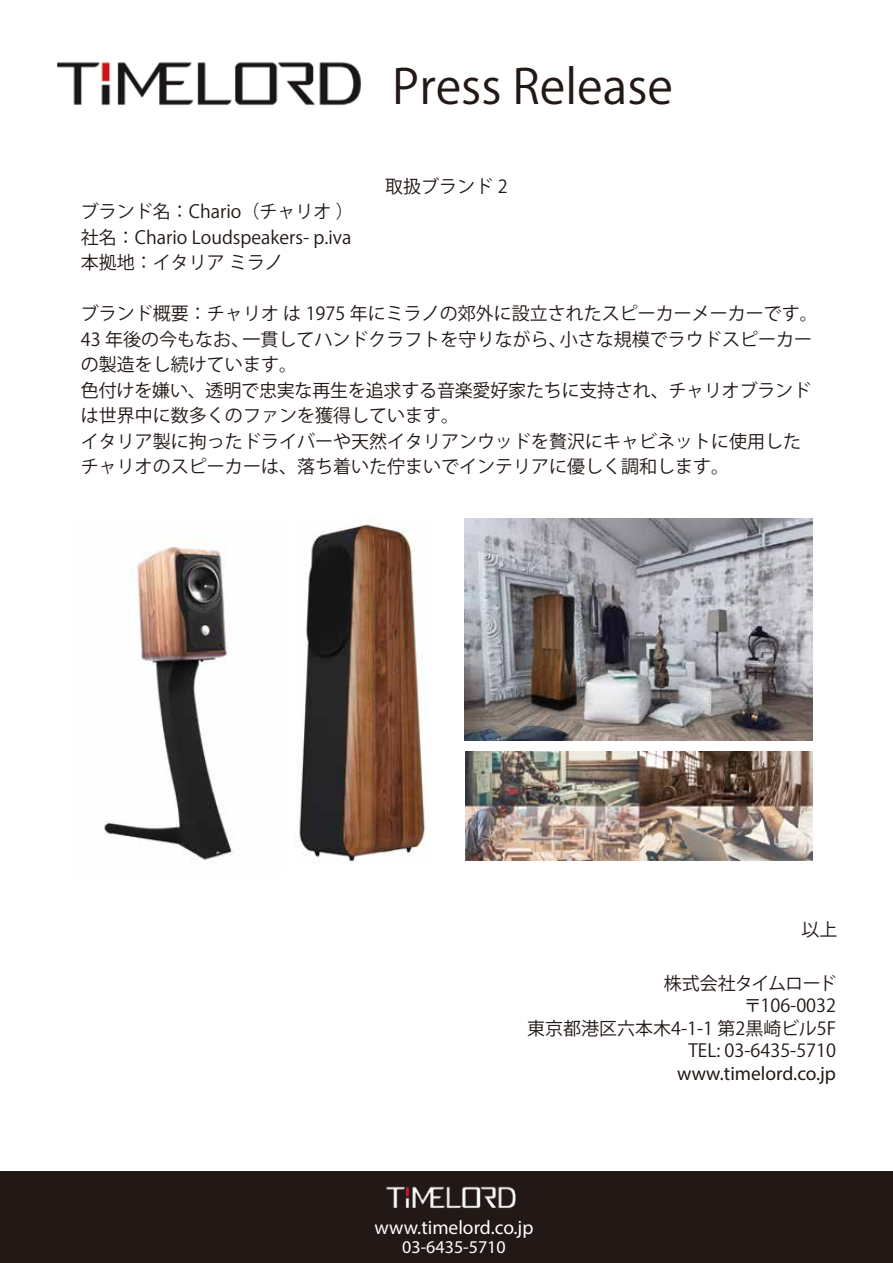
<style>
.page{position:relative;width:893px;height:1263px;background:#fff}
.page>*{position:absolute;margin:0;border:0;box-sizing:border-box;transform-origin:0 0}
.t1{font:47.4px "Koz Go Pr 6 N";color:#221815}
.t2{font:19.5px "Myriad Pro";color:#fff}
.t3{font:19.5px "Myriad Pro";color:#221815}
.t4{font:18px/25.5px "Koz Go Pr 6 N";color:#221815}
.t5{font:18px "Myriad Pro";color:#fff}
</style>
<div class="page">
<div style="left:0;top:1171px;width:893px;height:92px;background:#221815"></div>
<img style="left:386px;top:1186px;width:130px;height:23px">
<img style="left:57px;top:62px;width:304px;height:43px">
<img style="left:466px;top:751px;width:346px;height:109px">
<img style="left:465px;top:518px;width:347px;height:222px">
<img style="left:104px;top:536px;width:130px;height:327px">
<img style="left:299px;top:524px;width:127px;height:339px">
<h1 class="t1" style="left:392px;top:60px;width:282px">Press Release</h1>
<p class="t4" style="left:385px;top:174px;width:124px">取扱ブランド 2</p>
<p class="t4" style="left:81px;top:199px;width:274px">ブランド名：Chario（チャリオ ）社名：Chario Loudspeakers- p.iva本拠地：イタリア ミラノ</p>
<p class="t4" style="left:81px;top:301px;width:738px">ブランド概要：チャリオ は 1975 年にミラノの郊外に設立されたスピーカーメーカーです。43 年後の今もなお、一貫してハンドクラフトを守りながら、小さな規模でラウドスピーカーの製造をし続けています。<br>色付けを嫌い、透明で忠実な再生を追求する音楽愛好家たちに支持され、チャリオブランドは世界中に数多くのファンを獲得しています。<br>イタリア製に拘ったドライバーや天然イタリアンウッドを贅沢にキャビネットに使用したチャリオのスピーカーは、落ち着いた佇まいでインテリアに優しく調和します。</p>
<p class="t4" style="left:801px;top:917px;width:37px">以上</p>
<p class="t4" style="left:527px;top:972px;width:311px;line-height:22.5px;text-align:right">株式会社タイムロード<br>〒106-0032<br>東京都港区六本木4-1-1 第2黒崎ビル5F<br>TEL: 03-6435-5710</p>
<p class="t3" style="left:677px;top:1061px;width:160px">www.timelord.co.jp</p>
<p class="t2" style="left:375px;top:1215px;width:160px">www.timelord.co.jp</p>
<p class="t5" style="left:402px;top:1236px;width:105px">03-6435-5710</p>
</div>
